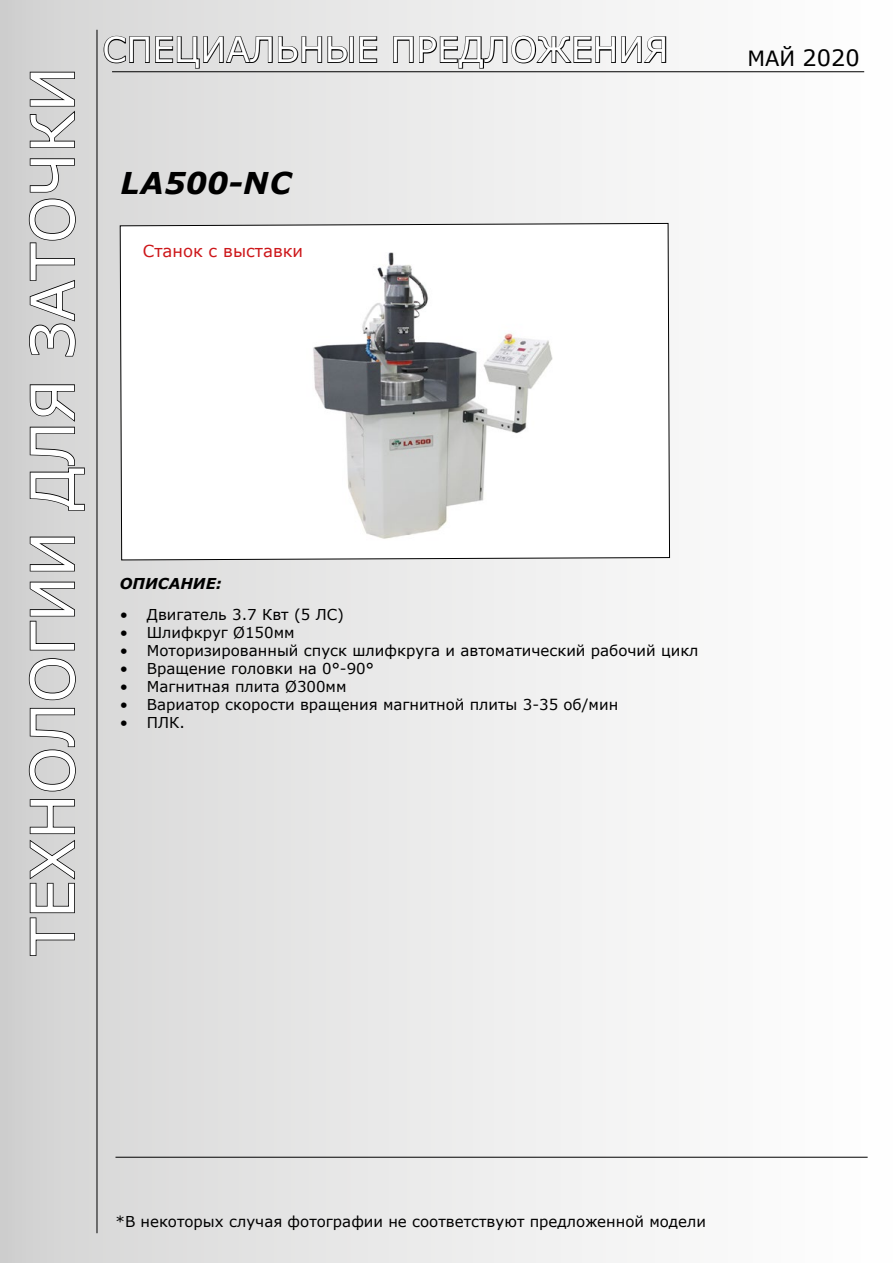
<style>
.page{position:relative;width:893px;height:1263px;background:#fff}
.page>*{position:absolute;margin:0;border:0;box-sizing:border-box;transform-origin:0 0}
.t1{font:60px "Verdana";color:#fff}
.t2{font:34.5px "Verdana";color:#fff}
.t3{font:italic 700 30px "Verdana";letter-spacing:.02em;color:#000}
.t4{font:22.5px "Verdana";color:#000}
.t5{font:16.5px "Verdana";color:#cd171a}
.t6{font:15px "Verdana";color:#000}
.t7{font:italic 700 15px "Verdana";color:#000}
.s1{font-size:21px}
</style>
<div class="page">
<div style="left:1px;top:1px;width:891px;height:1261px;background:linear-gradient(to right,#d5d5d5,#fff)"></div>
<svg style="left:103px;top:0;width:275px;height:69px;background:#c6c6c6"></svg>
<svg style="left:392px;top:0;width:275px;height:69px"></svg>
<hr style="left:97px;top:30px;width:1px;height:1203px;background:#000">
<hr style="left:112px;top:71px;width:752px;height:1px;background:#000">
<hr style="left:115px;top:1157px;width:753px;height:1px;background:#000">
<svg style="left:28px;top:798px;width:48px;height:159px;background:#b1b1b1"></svg>
<svg style="left:28px;top:707px;width:49px;height:85px;background:#b0b0b0"></svg>
<svg style="left:28px;top:657px;width:49px;height:44px;background:#b1b1b1"></svg>
<svg style="left:29px;top:581px;width:47px;height:70px;background:#adadad"></svg>
<svg style="left:29px;top:536px;width:47px;height:36px;background:#a3a3a3"></svg>
<svg style="left:29px;top:384px;width:57px;height:128px;background:#b3b3b2"></svg>
<svg style="left:28px;top:158px;width:49px;height:199px;background:#b3b3b3"></svg>
<svg style="left:29px;top:71px;width:47px;height:78px;background:#a9a9a9"></svg>
<svg style="left:119px;top:223px;width:551px;height:338px"></svg>
<img style="left:282px;top:228px;width:281px;height:327px">
<h1 class="t1" style="left:11px;top:955px;width:890px;rotate:-90deg">ТЕХНОЛОГИИ ДЛЯ ЗАТОЧКИ</h1>
<h2 class="t2" style="left:102px;top:26px;width:568px">СПЕЦИАЛЬНЫЕ ПРЕДЛОЖЕНИЯ</h2>
<h3 class="t4" style="left:747px;top:43px;width:114px"><span class="s1">МАЙ</span> 2020</h3>
<h3 class="t3" style="left:120px;top:162px;width:173px">LA500-NC</h3>
<p class="t5" style="left:143px;top:240px;width:162px">Станок с выставки</p>
<p class="t7" style="left:120px;top:573px;width:104px">ОПИСАНИЕ:</p>
<p class="t6" style="left:120px;top:604px;width:226px">• Двигатель 3.7 Квт (5 ЛС)</p>
<p class="t6" style="left:120px;top:622px;width:176px">• Шлифкруг Ø150мм</p>
<p class="t6" style="left:120px;top:640px;width:580px">• Моторизированный спуск шлифкруга и автоматический рабочий цикл</p>
<p class="t6" style="left:120px;top:658px;width:256px">• Вращение головки на 0°-90°</p>
<p class="t6" style="left:120px;top:676px;width:228px">• Магнитная плита Ø300мм</p>
<p class="t6" style="left:120px;top:694px;width:500px">• Вариатор скорости вращения магнитной плиты 3-35 об/мин</p>
<p class="t6" style="left:120px;top:712px;width:67px">• ПЛК.</p>
<p class="t6" style="left:115px;top:1212px;width:592px">*В некоторых случая фотографии не соответствуют предложенной модели</p>
</div>
